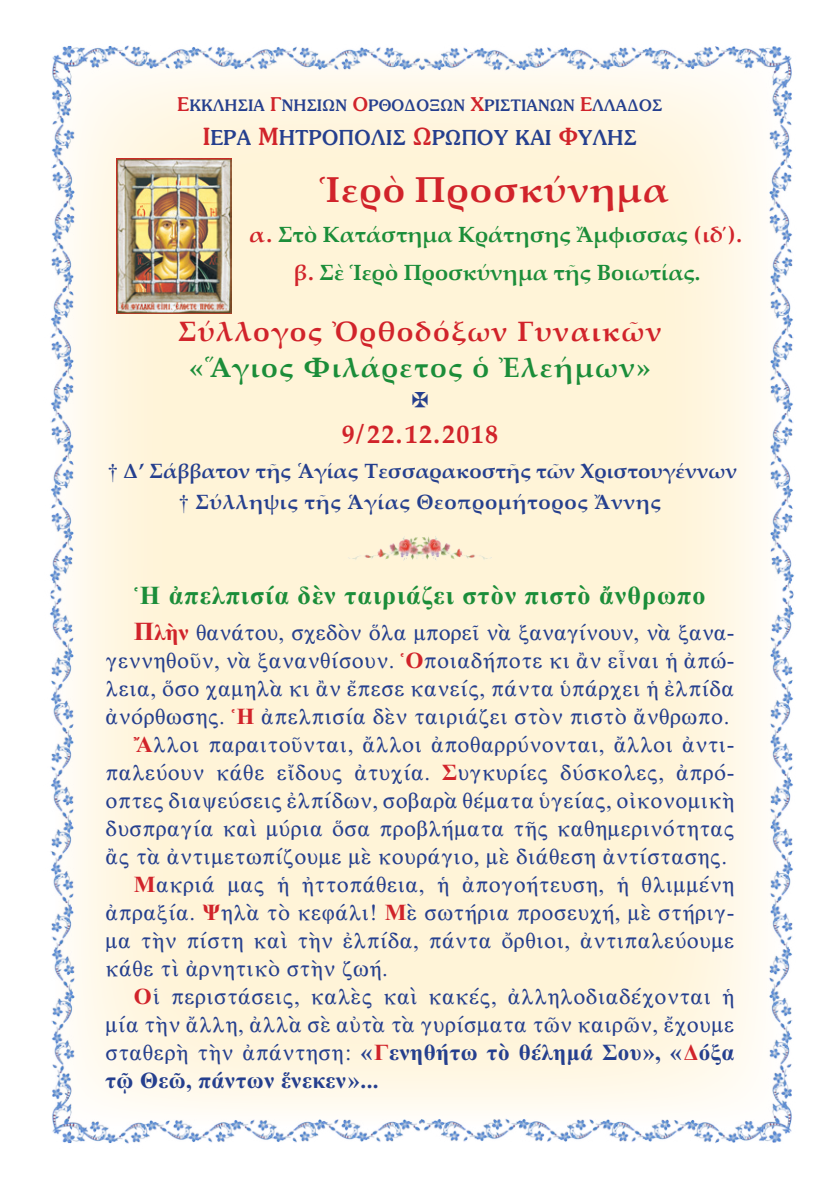
<style>
.page{position:relative;width:840px;height:1191px;background:#fff}
.page>*{position:absolute;margin:0;border:0;box-sizing:border-box;transform-origin:0 0}
.t1{font:700 36px "Palatino Linotype";letter-spacing:.025em;color:#d1232a;scale:1.04 1}
.t2{font:700 28px "Palatino Linotype";letter-spacing:.05em;color:#d1232a}
.t3{font:700 28px "Palatino Linotype";letter-spacing:.05em;color:#1b8d39}
.t4{font:26px "CTOS New Times Bold Test 1";letter-spacing:.04em;color:#1b8d39}
.t5{font:700 26px "Palatino Linotype";letter-spacing:.05em;color:#d1232a}
.t6{font:23px/28px "CTOS New Times Roman Test 1";letter-spacing:.02em;color:#253f8e;text-align:justify}
.t7{font:23px "CTOS New Times Roman Test 1";color:#253f8e}
.t8{font:700 22px "Palatino Linotype";color:#1b8d39}
.t9{font:700 20.6px "Palatino Linotype";color:#253f8e}
.t10{font:700 20.6px "Palatino Linotype";letter-spacing:.03em;color:#253f8e}
.t11{font:20.4px "CTOS Souvenir Medium Test 1";letter-spacing:.03em;color:#253f8e;scale:.95 1}
.t12{font:15.8px "CTOS Souvenir Medium Test 1";letter-spacing:.03em;color:#253f8e}
.s1{font-size:19px;color:#d1232a}
.s2{font-size:23.6px;color:#d1232a}
.s3{color:#d1232a}
.s4{font-family:"CTOS Times Pro";color:#d1232a}
.s5{font-family:"BYZIMAK";font-weight:400}
.s6{font-family:"CTOS New Times Bold Test 1";font-size:26px;color:#d1232a}
.s7{font-family:"CTOS New Times Bold Test 1";color:#d1232a}
.s8{font-family:"CTOS New Times Bold Test 1"}
</style>
<div class="page">
<img style="left:49px;top:45px;width:745px;height:1099px">
<img style="left:117px;top:158px;width:115px;height:155px">
<img style="left:345px;top:536px;width:149px;height:27px">
<svg style="left:412px;top:392px;width:15px;height:15px"></svg>
<p class="t12" style="left:177px;top:96px;width:486px"><span class="s1">Ε</span>ΚΚΛΗΣΙΑ <span class="s1">Γ</span>ΝΗΣΙΩΝ <span class="s1">Ο</span>ΡΘΟΔΟΞΩΝ <span class="s1">Χ</span>ΡΙΣΤΙΑΝΩΝ <span class="s1">Ε</span>ΛΛΑΔΟΣ</p>
<p class="t11" style="left:203px;top:125px;width:458px"><span class="s2">Ι</span>ΕΡΑ <span class="s2">Μ</span>ΗΤΡΟΠΟΛΙΣ <span class="s2">Ω</span>ΡΩΠΟΥ ΚΑΙ <span class="s2">Φ</span>ΥΛΗΣ</p>
<p class="t1" style="left:320px;top:164px;width:336px">Ἱερὸ Προσκύνημα</p>
<p class="t8" style="left:249px;top:219px;width:494px"><span class="s3">α.</span> Στὸ Κατάστημα Κράτησης Ἄμφισσας <span class="s3">(ιδ</span><span class="s4">΄</span><span class="s3">).</span></p>
<p class="t8" style="left:293px;top:257px;width:408px"><span class="s3">β.</span> Σὲ Ἱερὸ Προσκύνημα τῆς Βοιωτίας.</p>
<p class="t2" style="left:178px;top:311px;width:485px">Σύλλογος Ὀρθοδόξων Γυναικῶν</p>
<p class="t3" style="left:189px;top:347px;width:462px">«῞Αγιος Φιλάρετος ὁ Ἐλεήμων»</p>
<p class="t5" style="left:341px;top:415px;width:158px">9/22.12.2018</p>
<p class="t9" style="left:108px;top:456px;width:630px"><span class="s5">†</span> Δ’ Σάββατον τῆς ῾Αγίας Τεσσαρακοστῆς τῶν Χριστουγέννων</p>
<p class="t10" style="left:179px;top:487px;width:483px"><span class="s5">†</span> Σύλληψις τῆς Ἁγίας Θεοπρομήτορος Ἄννης</p>
<p class="t4" style="left:134px;top:581px;width:572px">Ἡ ἀπελπισία δὲν ταιριάζει στὸν πιστὸ ἄνθρωπο</p>
<p class="t7" style="left:134px;top:619px;width:601px"><span class="s6">Π</span><span class="s7">λὴν</span> θανάτου, σχεδὸν ὅλα μπορεῖ νὰ ξαναγίνουν, νὰ ξανα-</p>
<p class="t6" style="left:105px;top:646px;width:630px">γεννηθοῦν, νὰ ξανανθίσουν. <span class="s7">Ὁ</span>ποιαδήποτε κι ἂν εἶναι ἡ ἀπώ&shy;λεια, ὅσο χαμηλὰ κι ἂν ἔπεσε κανείς, πάντα ὑπάρχει ἡ ἐλπίδα ἀνόρθωσης. <span class="s7">Ἡ</span> ἀπελπισία δὲν ταιριάζει στὸν πιστὸ ἄνθρωπο.</p>
<p class="t6" style="left:105px;top:730px;width:630px;text-indent:28px"><span class="s7">Ἄ</span>λλοι παραιτοῦνται, ἄλλοι ἀποθαρρύνονται, ἄλλοι ἀντι&shy;παλεύουν κάθε εἴδους ἀτυχία. <span class="s7">Σ</span>υγκυρίες δύσκολες, ἀπρό&shy;οπτες διαψεύσεις ἐλπίδων, σοβαρὰ θέματα ὑγείας, οἰκονομικὴ δυσπραγία καὶ μύρια ὅσα προβλήματα τῆς καθημερινότητας ἂς τὰ ἀντιμετωπίζουμε μὲ κουράγιο, μὲ διάθεση ἀντίστασης.</p>
<p class="t6" style="left:105px;top:870px;width:630px;text-indent:28px"><span class="s7">Μ</span>ακριά μας ἡ ἠττοπάθεια, ἡ ἀπογοήτευση, ἡ θλιμμένη ἀπραξία. <span class="s7">Ψ</span>ηλὰ τὸ κεφάλι! <span class="s7">Μ</span>ὲ σωτήρια προσευχή, μὲ στήριγ&shy;μα τὴν πίστη καὶ τὴν ἐλπίδα, πάντα ὄρθιοι, ἀντιπαλεύουμε κάθε τὶ ἀρνητικὸ στὴν ζωή.</p>
<p class="t6" style="left:105px;top:982px;width:630px;text-indent:28px"><span class="s7">Ο</span>ἱ περιστάσεις, καλὲς καὶ κακές, ἀλληλοδιαδέχονται ἡ μία τὴν ἄλλη, ἀλλὰ σὲ αὐτὰ τὰ γυρίσματα τῶν καιρῶν, ἔχουμε σταθερὴ τὴν ἀπάντηση: <span class="s8">«</span><span class="s7">Γ</span><span class="s8">ενηθήτω τὸ θέλημά Σου», «</span><span class="s7">Δ</span><span class="s8">όξα τῷ Θεῶ, πάντων ἕνεκεν»...</span></p>
</div>
